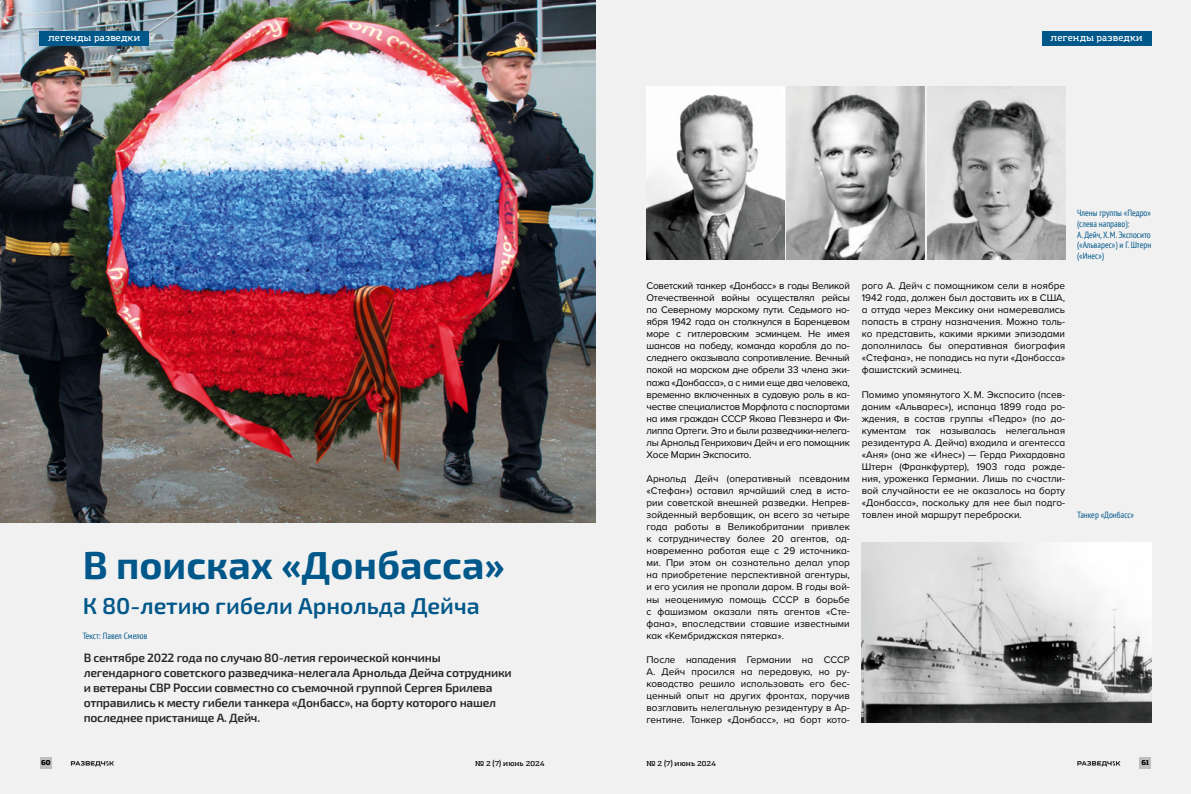
<style>
.page{position:relative;width:1191px;height:794px;background:#fff}
.page>*{position:absolute;margin:0;border:0;box-sizing:border-box;transform-origin:0 0}
.t1{font:700 39px "Exo 2";color:#005789}
.t2{font:600 23px "Exo 2";color:#005789}
.t3{font:600 12px/15px "Exo 2";letter-spacing:-.02em;color:#292829}
.t4{font:10px/12.1px "Proxima Nova A";color:#000;text-align:justify}
.t5{font:condensed 9px/10.8px "PT Sans";color:#005789}
.t6{font:600 9px "Amazing Grotesk";letter-spacing:.01em;color:#fff}
.t7{font:600 7px "Amazing Grotesk";letter-spacing:.015em;color:#000}
.t8{font:900 7px "Amazing Grotesk";color:#000}
</style>
<div class="page">
<div style="left:0;top:0;width:595px;height:794px;background:#f1f1f2"></div>
<div style="left:595px;top:0;width:596px;height:794px;background:#f1f1f2"></div>
<img style="left:0;top:0;width:595px;height:522px">
<img style="left:862px;top:542px;width:289px;height:180px">
<img style="left:646px;top:87px;width:138px;height:172px">
<img style="left:787px;top:87px;width:137px;height:172px">
<img style="left:927px;top:87px;width:138px;height:172px">
<div style="left:1139px;top:756px;width:12px;height:12px;background:#bcbec0"></div>
<svg style="left:1077px;top:761px;width:43px;height:5px"></svg>
<svg style="left:71px;top:761px;width:43px;height:5px"></svg>
<div style="left:40px;top:756px;width:12px;height:12px;background:#bcbec0"></div>
<div style="left:40px;top:31px;width:109px;height:14px;background:#005789"></div>
<div style="left:1042px;top:31px;width:109px;height:14px;background:#005789"></div>
<p class="t6" style="left:48px;top:33px;width:94px">легенды разведки</p>
<p class="t6" style="left:1050px;top:33px;width:94px">легенды разведки</p>
<h1 class="t1" style="left:83px;top:538px;width:423px">В поисках «Донбасса»</h1>
<h2 class="t2" style="left:83px;top:589px;width:398px">К 80-летию гибели Арнольда Дейча</h2>
<p class="t5" style="left:83px;top:630px;width:66px">Текст: Павел Смелов</p>
<p class="t3" style="left:84px;top:650px;width:429px">В сентябре 2022 года по случаю 80‑летия героической кончины легендарного советского разведчика-нелегала Арнольда Дейча сотрудники и ветераны СВР</p>
<p class="t3" style="left:84px;top:680px;width:414px;text-indent:89px">России совместно со съемочной группой Сергея Брилева отправились к месту гибели танкера «Донбасс», на борту которого нашел последнее пристанище А. Дейч.</p>
<p class="t4" style="left:646px;top:280px;width:205px">Советский танкер «Донбасс» в годы Великой Отечественной войны осуществлял рейсы по Северному морскому пути. Седьмого но&shy;ября 1942 года он столкнулся в Баренцевом море с гитлеровским эсминцем. Не имея шансов на победу, команда корабля до по&shy;следнего оказывала сопротивление. Вечный покой на морском дне обрели 33 члена эки&shy;пажа «Донбасса», а с ними еще два человека, временно включенных в судовую роль в ка&shy;честве специалистов Морфлота с паспортами на имя граждан СССР Якова Певзнера и Фи&shy;липпа Ортеги. Это и были разведчики-нелега&shy;лы Арнольд Генрихович Дейч и его помощник Хосе Марин Экспосито.</p>
<p class="t4" style="left:646px;top:473px;width:205px">Арнольд Дейч (оперативный псевдоним «Стефан») оставил ярчайший след в исто&shy;рии советской внешней разведки. Непрев&shy;зойденный вербовщик, он всего за четыре года работы в Великобритании привлек к сотрудничеству более 20 агентов, од&shy;новременно работая еще с 29 источника&shy;ми. При этом он сознательно делал упор на приобретение перспективной агентуры, и его усилия не пропали даром. В годы вой&shy;ны неоценимую помощь СССР в борьбе с фашизмом оказали пять агентов «Сте&shy;фана», впоследствии ставшие известными как «Кембриджская пятерка».</p>
<p class="t4" style="left:646px;top:653px;width:205px">После нападения Германии на СССР А. Дейч просился на передовую, но ру&shy;ководство решило использовать его бес&shy;ценный опыт на других фронтах, поручив возглавить нелегальную резидентуру в Ар&shy;гентине. Танкер «Донбасс», на борт кото-</p>
<p class="t4" style="left:862px;top:280px;width:205px">рого А. Дейч с помощником сели в ноябре 1942 года, должен был доставить их в США, а оттуда через Мексику они намеревались попасть в страну назначения. Можно толь&shy;ко представить, какими яркими эпизодами дополнилась бы оперативная биография «Стефана», не попадись на пути «Донбасса» фашистский эсминец.</p>
<p class="t4" style="left:862px;top:388px;width:205px">Помимо упомянутого Х. М. Экспосито (псев&shy;доним «Альварес»), испанца 1899 года ро&shy;ждения, в состав группы «Педро» (по до&shy;кументам так называлась нелегальная резидентура А. Дейча) входила и агентесса «Аня» (она же «Инес») — Герда Рихардовна Штерн (Франкфуртер), 1903 года рожде&shy;ния, уроженка Германии. Лишь по счастли&shy;вой случайности ее не оказалось на борту «Донбасса», поскольку для нее был подго&shy;товлен иной маршрут переброски.</p>
<p class="t5" style="left:1077px;top:207px;width:76px">Члены группы «Педро» (слева направо):<br>А. Дейч, Х.М. Экспосито («Альварес») и Г. Штерн («Инес»)</p>
<p class="t5" style="left:1077px;top:509px;width:58px">Танкер «Донбасс»</p>
<p class="t8" style="left:41px;top:758px;width:11px">60</p>
<p class="t7" style="left:475px;top:758px;width:71px">№ 2 (7) июнь 2024</p>
<p class="t7" style="left:646px;top:758px;width:71px">№ 2 (7) июнь 2024</p>
<p class="t8" style="left:1141px;top:758px;width:9px">61</p>
</div>
